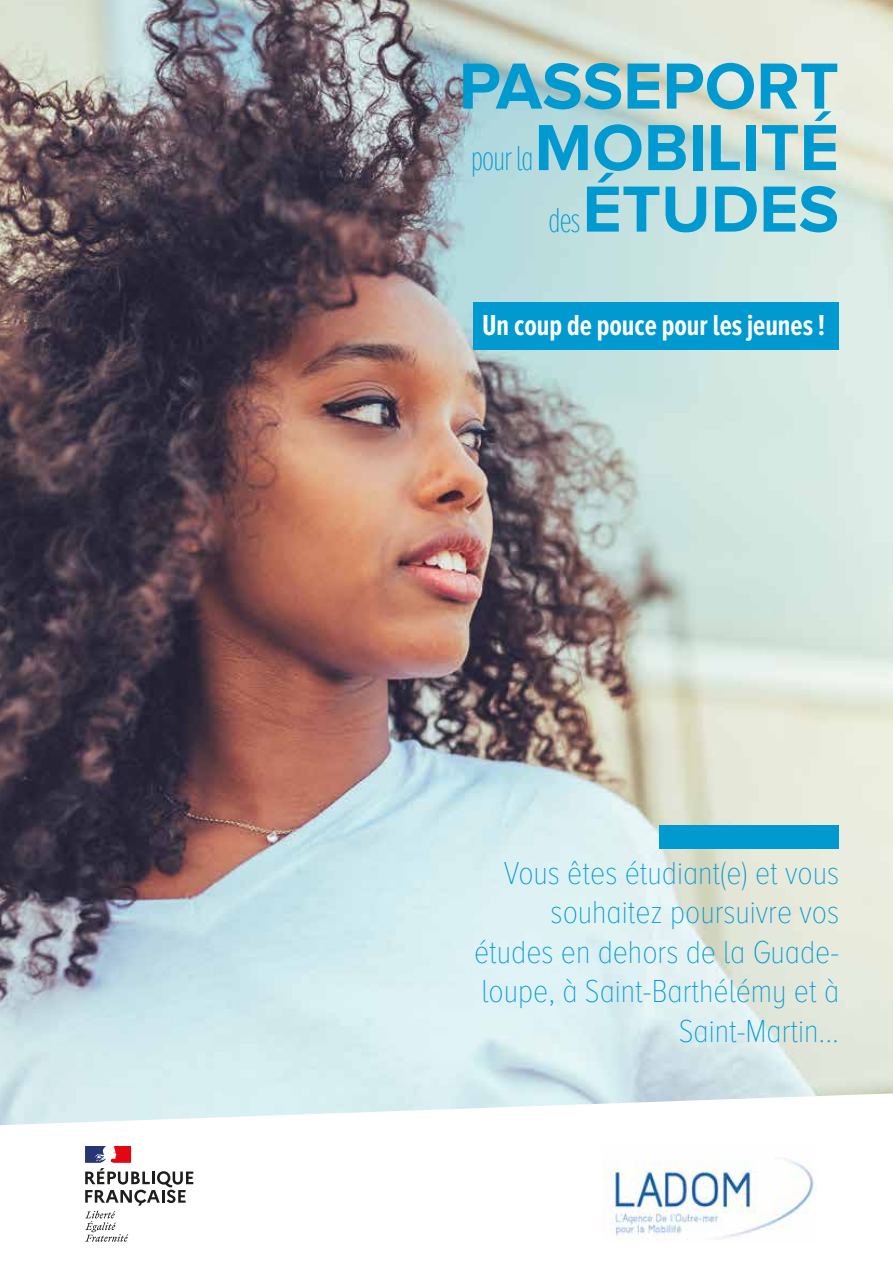
<style>
.page{position:relative;width:893px;height:1263px;background:#fff}
.page>*{position:absolute;margin:0;border:0;box-sizing:border-box;transform-origin:0 0}
.t1{font:700 67.5px/61.5px "Proxima Nova A";color:#009ad1;text-align:right}
.t2{font:100 36px "Proxima Nova A Ex Cn";letter-spacing:-.04em;color:#009ad1}
.t3{font:100 33px/39.6px "Proxima Nova A Cond";color:#009ad1;text-align:right}
.t4{font:700 30px "Proxima Nova A Ex Cn";color:#fff}
</style>
<div class="page">
<img style="left:0;top:0;width:893px;height:1093px">
<svg style="left:0;top:1093px;width:893px;height:142px"></svg>
<img style="left:603px;top:1146px;width:213px;height:94px">
<svg style="left:85px;top:1211px;width:43px;height:31px"></svg>
<svg style="left:85px;top:1146px;width:108px;height:59px"></svg>
<div style="left:659px;top:825px;width:180px;height:24px;background:#009ad1"></div>
<div style="left:473px;top:302px;width:366px;height:47px;background:#009ad1"></div>
<h1 class="t1" style="left:459px;top:54px;width:382px">PASSEPORT<br>MOBILITÉ<br>ÉTUDES</h1>
<p class="t2" style="left:471px;top:139px;width:64px">pour la</p>
<p class="t2" style="left:548px;top:200px;width:34px">des</p>
<p class="t4" style="left:482px;top:309px;width:345px">Un coup de pouce pour les jeunes !</p>
<p class="t3" style="left:474px;top:853px;width:367px">Vous êtes étudiant(e) et vous souhaitez poursuivre vos études en dehors de la Guade&shy;loupe, à Saint-Barthélémy et à<br>Saint-Martin...</p>
</div>
